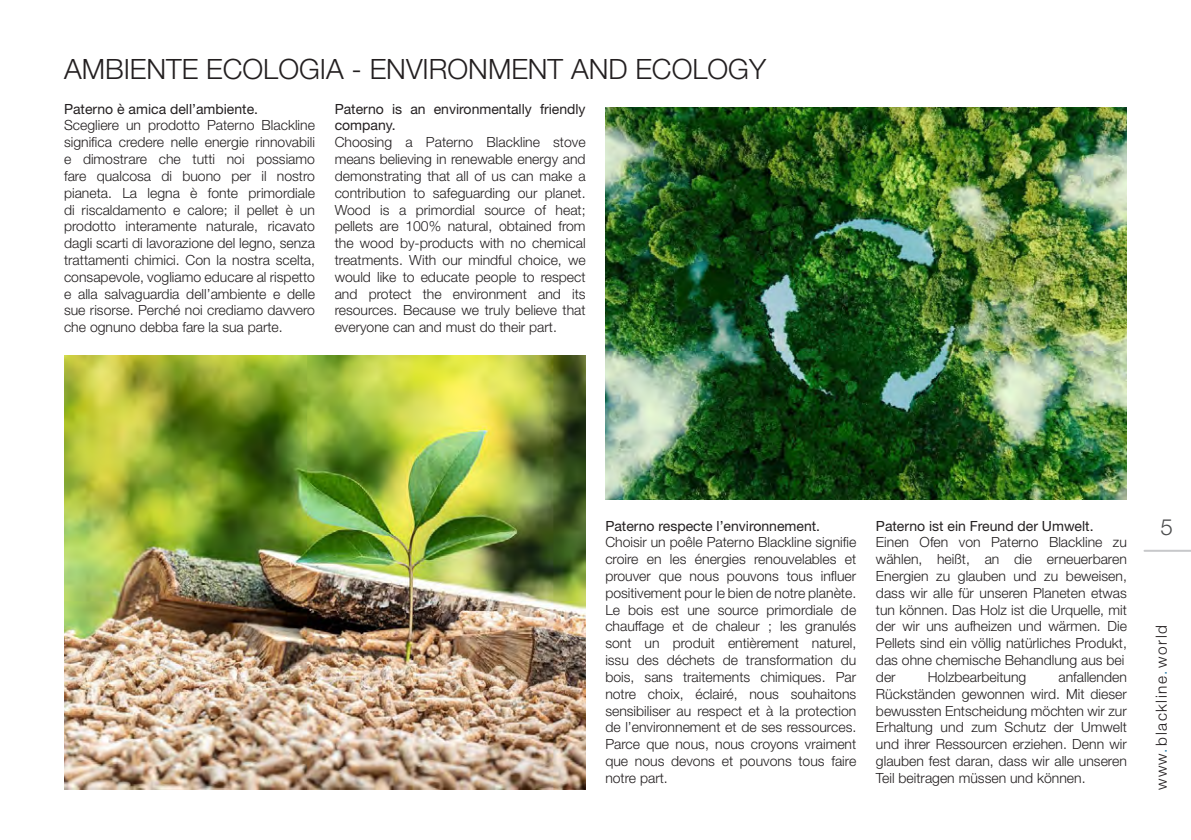
<style>
.page{position:relative;width:1191px;height:840px;background:#fff}
.page>*{position:absolute;margin:0;border:0;box-sizing:border-box;transform-origin:0 0}
.t1{font:300 28px "Helvetica Neue LT Std";color:#231f20}
.t2{font:300 22.4px "Helvetica Neue LT Std";color:#4b4c4d}
.t3{font:300 15.4px "Helvetica Neue LT Std";letter-spacing:.1em;color:#231f20}
.t4{font:300 14px/16.8px "Helvetica Neue LT Std";color:#231f20;text-align:justify}
.t5{font:14px/16.8px "Helvetica Neue LT Std";color:#231f20}
.s1{color:#136b9e}
</style>
<div class="page">
<hr style="left:1144px;top:549px;width:47px;height:2px;background:#c7c8ca">
<img style="left:64px;top:355px;width:521px;height:433px">
<img style="left:605px;top:108px;width:522px;height:391px">
<p class="t1" style="left:64px;top:52px;width:703px">AMBIENTE ECOLOGIA - ENVIRONMENT AND ECOLOGY</p>
<p class="t5" style="left:64px;top:100px;width:195px">Paterno è amica dell’ambiente.</p>
<p class="t4" style="left:64px;top:117px;width:252px">Scegliere un prodotto Paterno Blackline significa credere nelle energie rinnovabili e dimostrare che tutti noi possiamo fare qualcosa di buono per il nostro pianeta. La legna è fonte primordiale di riscaldamento e calore; il pellet è un prodotto interamente naturale, ricavato dagli scarti di lavorazione del legno, senza trattamenti chimici. Con la nostra scelta, consapevole, vogliamo educare al rispetto e alla salvaguardia dell’ambiente e delle sue risorse. Perché noi crediamo davvero che ognuno debba fare la sua parte.</p>
<p class="t5" style="left:335px;top:100px;width:252px">Paterno is an environmentally friendly company.</p>
<p class="t4" style="left:335px;top:133px;width:252px">Choosing a Paterno Blackline stove means believing in renewable energy and demonstrating that all of us can make a contribution to safeguarding our planet.<br>Wood is a primordial source of heat; pellets are 100% natural, obtained from the wood by-products with no chemical treatments. With our mindful choice, we would like to educate people to respect and protect the environment and its resources. Because we truly believe that everyone can and must do their part.</p>
<p class="t5" style="left:605px;top:516px;width:216px">Paterno respecte l’environnement.</p>
<p class="t4" style="left:605px;top:533px;width:252px">Choisir un poêle Paterno Blackline signifie croire en les énergies renouvelables et prouver que nous pouvons tous influer positivement pour le bien de notre planète.<br>Le bois est une source primordiale de chauffage et de chaleur ; les granulés sont un produit entièrement naturel, issu des déchets de transformation du bois, sans traitements chimiques. Par notre choix, éclairé, nous souhaitons sensibiliser au respect et à la protection de l’environnement et de ses ressources.<br>Parce que nous, nous croyons vraiment que nous devons et pouvons tous faire notre part.</p>
<p class="t5" style="left:876px;top:516px;width:219px">Paterno ist ein Freund der Umwelt.</p>
<p class="t4" style="left:876px;top:533px;width:252px">Einen Ofen von Paterno Blackline zu wählen, heißt, an die erneuerbaren Energien zu glauben und zu beweisen, dass wir alle für unseren Planeten etwas tun können. Das Holz ist die Urquelle, mit der wir uns aufheizen und wärmen. Die Pellets sind ein völlig natürliches Produkt, das ohne chemische Behandlung aus bei</p>
<p class="t4" style="left:876px;top:667px;width:21px">der</p>
<p class="t4" style="left:927px;top:667px;width:100px">Holzbearbeitung</p>
<p class="t4" style="left:876px;top:667px;width:252px;text-indent:182px">anfallenden Rückständen gewonnen wird. Mit dieser bewussten Entscheidung möchten wir zur Erhaltung und zum Schutz der Umwelt und ihrer Ressourcen erziehen. Denn wir glauben fest daran, dass wir alle unseren Teil beitragen müssen und können.</p>
<h2 class="t2" style="left:1160px;top:513px;width:14px">5</h2>
<p class="t3" style="left:1151px;top:789px;width:166px;rotate:-90deg">www<span class="s1">.</span> blackline<span class="s1">.</span>world</p>
</div>
